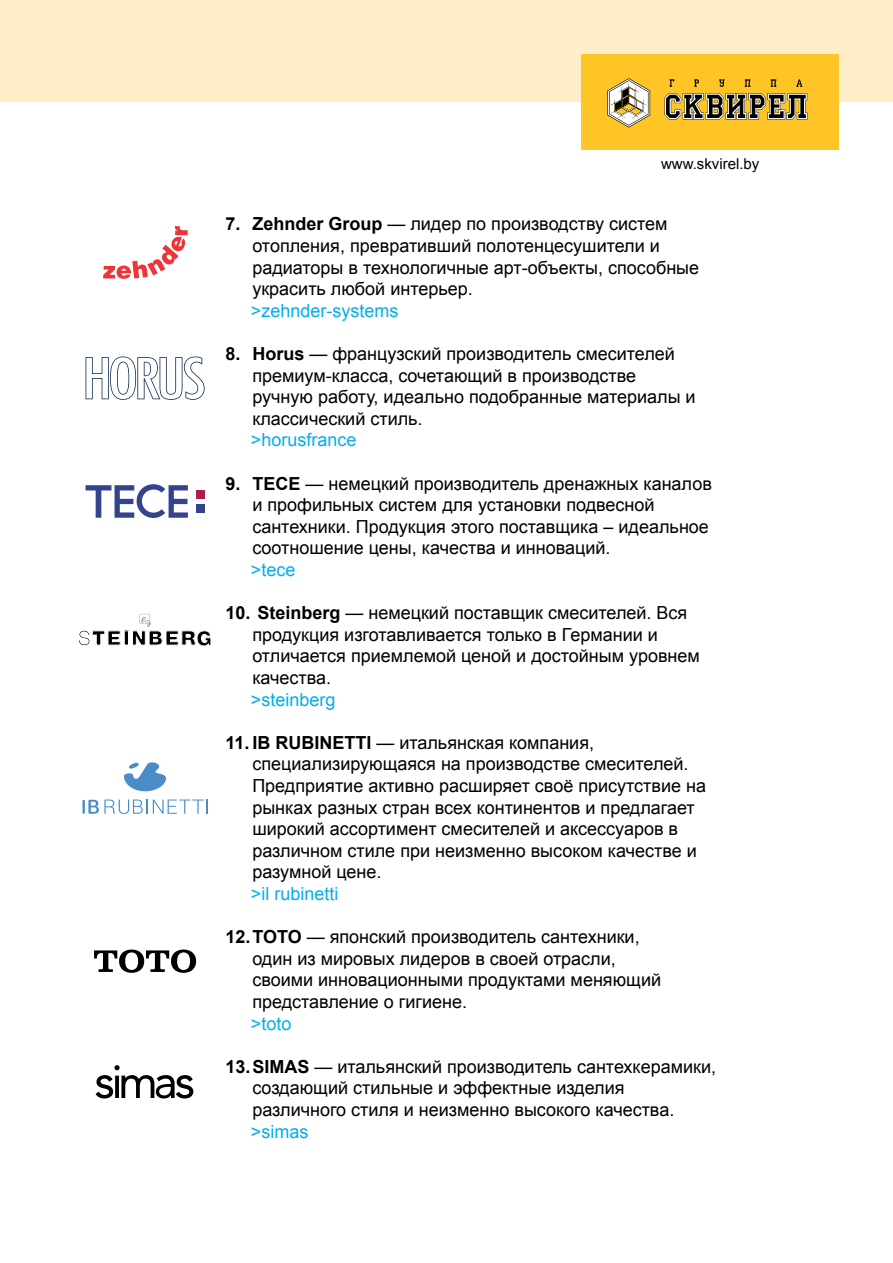
<style>
.page{position:relative;width:893px;height:1263px;background:#fff}
.page>*{position:absolute;margin:0;border:0;box-sizing:border-box;transform-origin:0 0}
.t1{font:18px/21.6px "Arial";color:#000}
.t2{font:18px "Arial";color:#00aeef}
.t3{font:15px "Arial";color:#000}
.s1{font-weight:700}
</style>
<div class="page">
<div style="left:0;top:0;width:893px;height:102px;background:#ffeeca"></div>
<div style="left:582px;top:54px;width:257px;height:95px;background:#ffc425"></div>
<svg style="left:607px;top:78px;width:43px;height:50px"></svg>
<svg style="left:670px;top:79px;width:4px;height:8px"></svg>
<svg style="left:694px;top:79px;width:5px;height:8px"></svg>
<svg style="left:719px;top:79px;width:5px;height:8px"></svg>
<svg style="left:745px;top:79px;width:5px;height:8px"></svg>
<svg style="left:771px;top:79px;width:5px;height:8px"></svg>
<svg style="left:796px;top:79px;width:6px;height:8px"></svg>
<svg style="left:664px;top:93px;width:143px;height:27px"></svg>
<svg style="left:86px;top:356px;width:119px;height:44px"></svg>
<div style="left:196px;top:490px;width:9px;height:9px;background:#aa1e47"></div>
<div style="left:196px;top:504px;width:9px;height:8px;background:#33438e"></div>
<svg style="left:86px;top:484px;width:102px;height:34px"></svg>
<div style="left:124px;top:631px;width:5px;height:14px;background:#000"></div>
<div style="left:124px;top:631px;width:5px;height:14px;border:1px solid #fff"></div>
<svg style="left:79px;top:631px;width:41px;height:14px"></svg>
<svg style="left:132px;top:614px;width:79px;height:32px"></svg>
<svg style="left:103px;top:226px;width:85px;height:53px"></svg>
<svg style="left:94px;top:949px;width:102px;height:24px"></svg>
<svg style="left:96px;top:1065px;width:97px;height:33px"></svg>
<svg style="left:88px;top:799px;width:120px;height:15px"></svg>
<hr style="left:82px;top:800px;width:3px;height:14px;background:#4a8cc7">
<svg style="left:124px;top:762px;width:42px;height:29px"></svg>
<p class="t3" style="left:661px;top:154px;width:100px">www.skvirel.by</p>
<p class="t1" style="left:252px;top:213px;width:448px;text-indent:-27px"><span class="s1">7. Zehnder Group</span> — лидер по производству систем отопления, превративший полотенцесушители и радиаторы в технологичные арт-объекты, способные украсить любой интерьер.</p>
<p class="t2" style="left:251px;top:299px;width:149px">&gt;zehnder-systems</p>
<p class="t1" style="left:252px;top:343px;width:445px;text-indent:-27px"><span class="s1">8. Horus</span> — французский производитель смесителей премиум-класса, сочетающий в производстве ручную работу, идеально подобранные материалы и классический стиль.</p>
<p class="t2" style="left:251px;top:428px;width:107px">&gt;horusfrance</p>
<p class="t1" style="left:252px;top:473px;width:461px;text-indent:-27px"><span class="s1">9. TECE</span> — немецкий производитель дренажных каналов и профильных систем для установки подвесной сантехники. Продукция этого поставщика – идеальное соотношение цены, качества и инноваций.</p>
<p class="t2" style="left:251px;top:558px;width:46px">&gt;tece</p>
<p class="t1" style="left:252px;top:602px;width:449px;text-indent:-27px"><span class="s1">10. Steinberg</span> — немецкий поставщик смесителей. Вся продукция изготавливается только в Германии и отличается приемлемой ценой и достойным уровнем качества.</p>
<p class="t2" style="left:251px;top:687px;width:86px">&gt;steinberg</p>
<p class="t1" style="left:252px;top:732px;width:455px;text-indent:-27px"><span class="s1">11. IB RUBINETTI</span> — итальянская компания, специализирующаяся на производстве смесителей.<br>Предприятие активно расширяет своё присутствие на рынках разных стран всех континентов и предлагает широкий ассортимент смесителей и аксессуаров в различном стиле при неизменно высоком качестве и разумной цене.</p>
<p class="t2" style="left:251px;top:882px;width:89px">&gt;il rubinetti</p>
<p class="t1" style="left:252px;top:926px;width:410px;text-indent:-27px"><span class="s1">12.TOTO</span> — японский производитель сантехники, один из мировых лидеров в своей отрасли, своими инновационными продуктами меняющий представление о гигиене.</p>
<p class="t2" style="left:251px;top:1011px;width:42px">&gt;toto</p>
<p class="t1" style="left:252px;top:1056px;width:465px;text-indent:-27px"><span class="s1">13.SIMAS</span> — итальянский производитель сантехкерамики, создающий стильные и эффектные изделия различного стиля и неизменно высокого качества.</p>
<p class="t2" style="left:251px;top:1119px;width:59px">&gt;simas</p>
</div>
